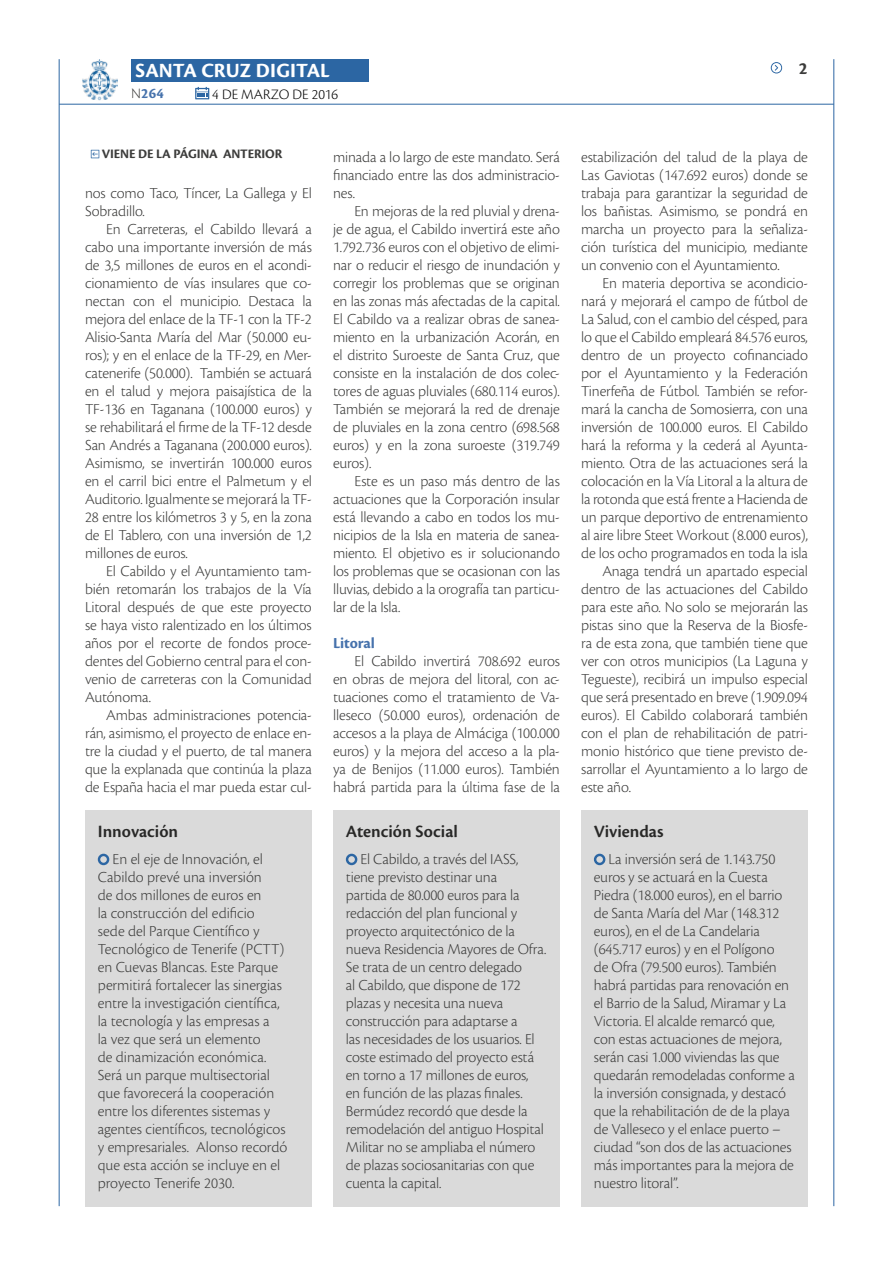
<style>
.page{position:relative;width:893px;height:1263px;background:#fff}
.page>*{position:absolute;margin:0;border:0;box-sizing:border-box;transform-origin:0 0}
.t1{font:700 21px "Cronos Pro";letter-spacing:.005em;color:#fff}
.t2{font:600 18px "Cronos Pro";color:#282827}
.t3{font:700 18px "Cronos Pro";color:#3c3c3b}
.t4{font:300 15.9px/18px "Cronos Pro";letter-spacing:-.01em;color:#3c3c3b;text-align:justify}
.t5{font:700 15.9px "Cronos Pro";letter-spacing:-.005em;color:#4672ac}
.t6{font:300 15px "Cronos Pro";color:#000}
.t7{font:700 15px "Cronos Pro";color:#4672ac}
.t8{font:700 13.5px "Cronos Pro";letter-spacing:-.01em;color:#3c3c3b}
.s1{font-weight:300;color:#3c3c3b}
</style>
<div class="page">
<hr style="left:59px;top:104px;width:775px;height:1px;background:#2c66a3">
<div style="left:131px;top:59px;width:238px;height:23px;background:#2c66a3"></div>
<svg style="left:195px;top:87px;width:14px;height:12px"></svg>
<img style="left:82px;top:59px;width:36px;height:42px">
<hr style="left:59px;top:59px;width:1px;height:1147px;background:#2c66a3">
<hr style="left:833px;top:59px;width:1px;height:1147px;background:#2c66a3">
<svg style="left:771px;top:62px;width:12px;height:11px"></svg>
<svg style="left:91px;top:150px;width:8px;height:8px"></svg>
<div style="left:85px;top:810px;width:227px;height:396px;background:#dadada"></div>
<svg style="left:97px;top:853px;width:13px;height:13px"></svg>
<div style="left:333px;top:810px;width:227px;height:396px;background:#dadada"></div>
<svg style="left:345px;top:853px;width:13px;height:13px"></svg>
<div style="left:581px;top:810px;width:227px;height:396px;background:#dadada"></div>
<svg style="left:593px;top:853px;width:13px;height:13px"></svg>
<h1 class="t1" style="left:136px;top:59px;width:196px">SANTA CRUZ DIGITAL</h1>
<p class="t7" style="left:131px;top:85px;width:34px"><span class="s1">N</span>264</p>
<p class="t6" style="left:212px;top:86px;width:127px">4 DE MARZO DE 2016</p>
<p class="t8" style="left:102px;top:146px;width:182px">VIENE DE LA PÁGINA ANTERIOR</p>
<p class="t4" style="left:85px;top:184px;width:228px">nos como Taco, Tíncer, La Gallega y El<br>Sobradillo.</p>
<p class="t4" style="left:85px;top:220px;width:228px;text-indent:21px">En Carreteras, el Cabildo llevará a cabo una importante inversión de más de 3,5 millones de euros en el acondi&shy;cionamiento de vías insulares que co&shy;nectan con el municipio. Destaca la mejora del enlace de la TF-1 con la TF-2<br>Alisio-Santa María del Mar (50.000 eu&shy;ros); y en el enlace de la TF-29, en Mer&shy;catenerife (50.000). También se actuará en el talud y mejora paisajística de la TF-136 en Taganana (100.000 euros) y se rehabilitará el firme de la TF-12 desde San Andrés a Taganana (200.000 euros).<br>Asimismo, se invertirán 100.000 euros en el carril bici entre el Palmetum y el Auditorio. Igualmente se mejorará la TF-28 entre los kilómetros 3 y 5, en la zona de El Tablero, con una inversión de 1,2 millones de euros.</p>
<p class="t4" style="left:85px;top:562px;width:228px;text-indent:21px">El Cabildo y el Ayuntamiento tam&shy;bién retomarán los trabajos de la Vía Litoral después de que este proyecto se haya visto ralentizado en los últimos años por el recorte de fondos proce&shy;dentes del Gobierno central para el con&shy;venio de carreteras con la Comunidad Autónoma.</p>
<p class="t4" style="left:85px;top:706px;width:228px;text-indent:21px">Ambas administraciones potencia&shy;rán, asimismo, el proyecto de enlace en&shy;tre la ciudad y el puerto, de tal manera que la explanada que continúa la plaza de España hacia el mar pueda estar cul-</p>
<p class="t2" style="left:98px;top:821px;width:82px">Innovación</p>
<p class="t4" style="left:98px;top:850px;width:191px;text-align:left;text-indent:15px">En el eje de Innovación, el<br>Cabildo prevé una inversión<br>de dos millones de euros en<br>la construcción del edificio<br>sede del Parque Científico y<br>Tecnológico de Tenerife (PCTT) en Cuevas Blancas. Este Parque permitirá fortalecer las sinergias entre la investigación científica, la tecnología y las empresas a<br>la vez que será un elemento<br>de dinamización económica.<br>Será un parque multisectorial que favorecerá la cooperación entre los diferentes sistemas y agentes científicos, tecnológicos y empresariales. Alonso recordó que esta acción se incluye en el proyecto Tenerife 2030.</p>
<p class="t4" style="left:333px;top:148px;width:228px">minada a lo largo de este mandato. Será financiado entre las dos administracio&shy;nes.</p>
<p class="t4" style="left:333px;top:202px;width:228px;text-indent:21px">En mejoras de la red pluvial y drena&shy;je de agua, el Cabildo invertirá este año 1.792.736 euros con el objetivo de elimi&shy;nar o reducir el riesgo de inundación y corregir los problemas que se originan en las zonas más afectadas de la capital.<br>El Cabildo va a realizar obras de sanea&shy;miento en la urbanización Acorán, en el distrito Suroeste de Santa Cruz, que consiste en la instalación de dos colec&shy;tores de aguas pluviales (680.114 euros).<br>También se mejorará la red de drenaje de pluviales en la zona centro (698.568 euros) y en la zona suroeste (319.749 euros).</p>
<p class="t4" style="left:333px;top:472px;width:228px;text-indent:21px">Este es un paso más dentro de las actuaciones que la Corporación insular está llevando a cabo en todos los mu&shy;nicipios de la Isla en materia de sanea&shy;miento. El objetivo es ir solucionando los problemas que se ocasionan con las lluvias, debido a la orografía tan particu&shy;lar de la Isla.</p>
<p class="t5" style="left:333px;top:634px;width:43px">Litoral</p>
<p class="t4" style="left:333px;top:652px;width:228px;text-indent:21px">El Cabildo invertirá 708.692 euros en obras de mejora del litoral, con ac&shy;tuaciones como el tratamiento de Va&shy;lleseco (50.000 euros), ordenación de accesos a la playa de Almáciga (100.000 euros) y la mejora del acceso a la pla&shy;ya de Benijos (11.000 euros). También habrá partida para la última fase de la</p>
<p class="t2" style="left:346px;top:821px;width:114px">Atención Social</p>
<p class="t4" style="left:346px;top:850px;width:202px;text-align:left;text-indent:15px">El Cabildo, a través del IASS, tiene previsto destinar una<br>partida de 80.000 euros para la redacción del plan funcional y proyecto arquitectónico de la nueva Residencia Mayores de Ofra.<br>Se trata de un centro delegado<br>al Cabildo, que dispone de 172 plazas y necesita una nueva construcción para adaptarse a<br>las necesidades de los usuarios. El coste estimado del proyecto está en torno a 17 millones de euros, en función de las plazas finales.<br>Bermúdez recordó que desde la remodelación del antiguo Hospital<br>Militar no se ampliaba el número de plazas sociosanitarias con que cuenta la capital.</p>
<p class="t3" style="left:799px;top:58px;width:10px">2</p>
<p class="t4" style="left:581px;top:148px;width:228px">estabilización del talud de la playa de Las Gaviotas (147.692 euros) donde se trabaja para garantizar la seguridad de los bañistas. Asimismo, se pondrá en marcha un proyecto para la señaliza&shy;ción turística del municipio, mediante un convenio con el Ayuntamiento.</p>
<p class="t4" style="left:602px;top:274px;width:207px">En materia deportiva se acondicio-</p>
<p class="t4" style="left:581px;top:292px;width:228px">nará y mejorará el campo de fútbol de</p>
<p class="t4" style="left:581px;top:310px;width:228px">La Salud, con el cambio del césped, para</p>
<p class="t4" style="left:581px;top:328px;width:228px">lo que el Cabildo empleará 84.576 euros,</p>
<p class="t4" style="left:581px;top:346px;width:228px">dentro de un proyecto cofinanciado</p>
<p class="t4" style="left:581px;top:364px;width:228px">por el Ayuntamiento y la Federación</p>
<p class="t4" style="left:581px;top:382px;width:228px">Tinerfeña de Fútbol. También se refor-</p>
<p class="t4" style="left:581px;top:400px;width:228px">mará la cancha de Somosierra, con una</p>
<p class="t4" style="left:581px;top:418px;width:228px">inversión de 100.000 euros. El Cabildo</p>
<p class="t4" style="left:581px;top:436px;width:228px">hará la reforma y la cederá al Ayunta-</p>
<p class="t4" style="left:581px;top:454px;width:228px">miento. Otra de las actuaciones será la</p>
<p class="t4" style="left:581px;top:472px;width:228px">colocación en la Vía Litoral a la altura de</p>
<p class="t4" style="left:581px;top:490px;width:228px">la rotonda que está frente a Hacienda de</p>
<p class="t4" style="left:581px;top:508px;width:228px">un parque deportivo de entrenamiento</p>
<p class="t4" style="left:581px;top:526px;width:228px">al aire libre Steet Workout (8.000 euros),</p>
<p class="t4" style="left:581px;top:544px;width:228px">de los ocho programados en toda la isla</p>
<p class="t4" style="left:602px;top:562px;width:207px">Anaga tendrá un apartado especial</p>
<p class="t4" style="left:581px;top:580px;width:228px">dentro de las actuaciones del Cabildo</p>
<p class="t4" style="left:581px;top:598px;width:228px">para este año. No solo se mejorarán las</p>
<p class="t4" style="left:581px;top:616px;width:228px">pistas sino que la Reserva de la Biosfe-</p>
<p class="t4" style="left:581px;top:634px;width:228px">ra de esta zona, que también tiene que</p>
<p class="t4" style="left:581px;top:652px;width:228px">ver con otros municipios (La Laguna y</p>
<p class="t4" style="left:581px;top:670px;width:228px">Tegueste), recibirá un impulso especial</p>
<p class="t4" style="left:581px;top:688px;width:228px">que será presentado en breve (1.909.094</p>
<p class="t4" style="left:581px;top:706px;width:228px">euros). El Cabildo colaborará también</p>
<p class="t4" style="left:581px;top:724px;width:228px">con el plan de rehabilitación de patri-</p>
<p class="t4" style="left:581px;top:742px;width:228px">monio histórico que tiene previsto de-</p>
<p class="t4" style="left:581px;top:760px;width:228px">sarrollar el Ayuntamiento a lo largo de</p>
<p class="t4" style="left:581px;top:778px;width:51px">este año.</p>
<p class="t2" style="left:594px;top:821px;width:71px">Viviendas</p>
<p class="t4" style="left:594px;top:850px;width:202px;text-align:left;text-indent:15px">La inversión será de 1.143.750 euros y se actuará en la Cuesta<br>Piedra (18.000 euros), en el barrio de Santa María del Mar (148.312 euros), en el de La Candelaria (645.717 euros) y en el Polígono<br>de Ofra (79.500 euros). También habrá partidas para renovación en el Barrio de la Salud, Miramar y La<br>Victoria. El alcalde remarcó que, con estas actuaciones de mejora, serán casi 1.000 viviendas las que quedarán remodeladas conforme a la inversión consignada, y destacó que la rehabilitación de de la playa de Valleseco y el enlace puerto – ciudad “son dos de las actuaciones más importantes para la mejora de nuestro litoral”.</p>
</div>
